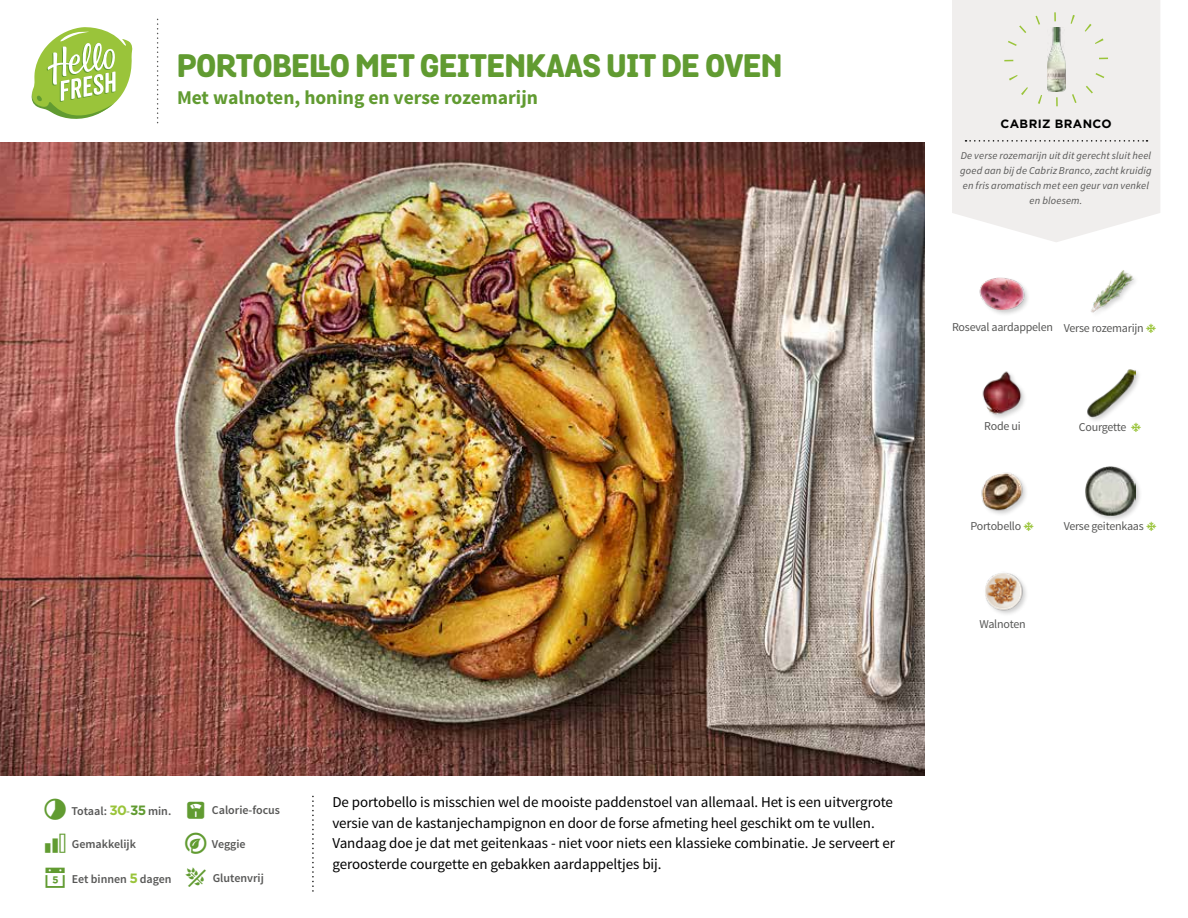
<style>
.page{position:relative;width:1188px;height:918px;background:#fff}
.page>*{position:absolute;margin:0;border:0;box-sizing:border-box;transform-origin:0 0}
.t1{font:800 31.5px "Grota Rounded";color:#619b31}
.t2{font:700 19.5px "Source Sans Pro";color:#619b31}
.t3{font:15px/20.5px "Source Sans Pro";letter-spacing:-.005em;color:#000}
.t4{font:12px "Source Sans Pro";letter-spacing:-.02em;color:#575756}
.t5{font:600 12px "Source Sans Pro";color:#575756}
.t6{font:700 12px "Gotham";letter-spacing:.03em;color:#000}
.t7{font:italic 10.5px/14.7px "Source Sans Pro";letter-spacing:.015em;color:#575756;text-align:center}
.s1{font-family:"Gotham";font-weight:700;font-size:13.5px;color:#9ac43a}
.s2{color:#87ac54}
.s3{font-family:"Gotham";font-weight:700;font-size:13.5px;color:#619b31}
</style>
<div class="page">
<svg style="left:31px;top:27px;width:102px;height:92px"></svg>
<img style="left:0;top:142px;width:925px;height:634px">
<div style="left:952px;top:0;width:208px;height:242px;background:#f0eeed"></div>
<svg style="left:966px;top:140px;width:182px;height:2px"></svg>
<div style="left:1004px;top:12px;width:104px;height:94px;border:9px dashed #9ac43a;border-radius:50%"></div>
<img style="left:1091px;top:270px;width:44px;height:43px">
<div style="left:1084px;top:465px;width:58px;height:58px;background:#000;opacity:.2"></div>
<img style="left:1085px;top:466px;width:50px;height:50px">
<div style="left:1086px;top:368px;width:56px;height:56px;background:#000;opacity:.2"></div>
<img style="left:1086px;top:368px;width:49px;height:49px">
<img style="left:979px;top:277px;width:49px;height:37px">
<img style="left:981px;top:472px;width:45px;height:42px">
<img style="left:985px;top:573px;width:41px;height:41px">
<img style="left:982px;top:371px;width:43px;height:47px">
<img style="left:1047px;top:28px;width:18px;height:63px">
<svg style="left:1131px;top:422px;width:10px;height:2px"></svg>
<h1 class="t1" style="left:177px;top:41px;width:607px">PORTOBELLO MET GEITENKAAS UIT DE OVEN</h1>
<h2 class="t2" style="left:177px;top:85px;width:362px">Met walnoten, honing en verse rozemarijn</h2>
<p class="t6" style="left:1001px;top:116px;width:113px">CABRIZ BRANCO</p>
<p class="t7" style="left:960px;top:149px;width:193px">De verse rozemarijn uit dit gerecht sluit heel goed aan bij de Cabriz Branco, zacht kruidig en fris aromatisch met een geur van venkel en bloesem.</p>
<p class="t4" style="left:952px;top:319px;width:193px">Roseval aardappelen Verse rozemarijn</p>
<p class="t4" style="left:984px;top:418px;width:38px">Rode ui</p>
<p class="t4" style="left:1079px;top:420px;width:49px">Courgette</p>
<p class="t4" style="left:970px;top:519px;width:52px">Portobello</p>
<p class="t4" style="left:1064px;top:519px;width:82px">Verse geitenkaas</p>
<p class="t4" style="left:979px;top:616px;width:48px">Walnoten</p>
<p class="t5" style="left:71px;top:803px;width:101px">Totaal: <span class="s1">30</span><span class="s2">-</span><span class="s3">35</span> min.</p>
<p class="t5" style="left:212px;top:803px;width:70px">Calorie-focus</p>
<p class="t5" style="left:72px;top:837px;width:66px">Gemakkelijk</p>
<p class="t5" style="left:212px;top:837px;width:35px">Veggie</p>
<p class="t5" style="left:72px;top:871px;width:101px">Eet binnen <span class="s1">5</span> dagen</p>
<p class="t5" style="left:213px;top:870px;width:53px">Glutenvrij</p>
<p class="t3" style="left:332px;top:792px;width:564px">De portobello is misschien wel de mooiste paddenstoel van allemaal. Het is een uitvergrote versie van de kastanjechampignon en door de forse afmeting heel geschikt om te vullen.<br>Vandaag doe je dat met geitenkaas - niet voor niets een klassieke combinatie. Je serveert er geroosterde courgette en gebakken aardappeltjes bij.</p>
</div>
